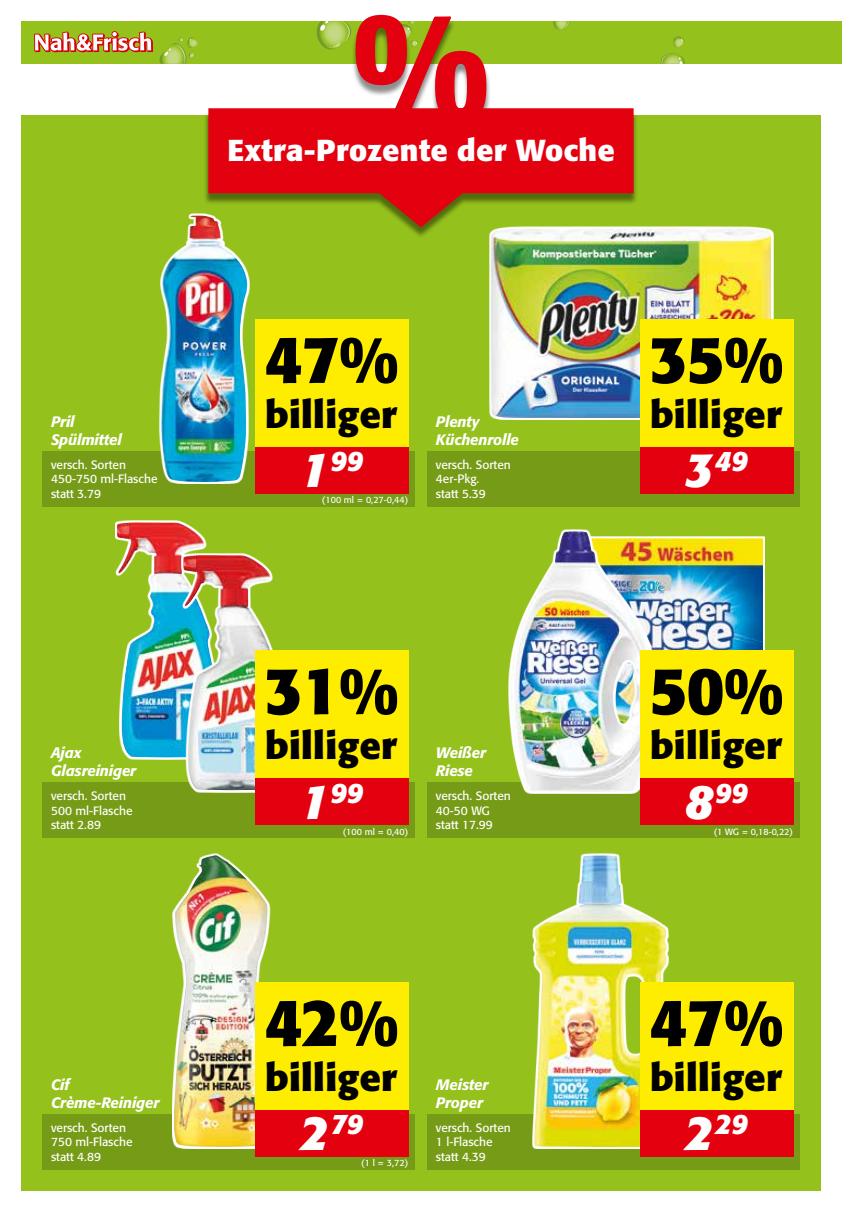
<style>
.page{position:relative;width:842px;height:1212px;background:#fff}
.page>*{position:absolute;margin:0;border:0;box-sizing:border-box;transform-origin:0 0}
.t1{font:700 66px "Formata";letter-spacing:-.02em;color:#000}
.t2{font:700 37.5px "Formata";letter-spacing:.01em;color:#000}
.t3{font:700 30px "Formata";letter-spacing:.015em;color:#fff}
.t4{font:italic 700 28.05px "Formata";color:#fff}
.t5{font:italic 500 15px/18px "Formata";letter-spacing:-.01em;color:#fff}
.t6{font:12px/14.4px "Formata";color:#fff}
.t7{font:9px "Formata";color:#fff}
.s1{font-size:48px}
</style>
<div class="page">
<div style="left:21px;top:21px;width:821px;height:43px;background:#94c11c"></div>
<svg style="left:159px;top:37px;width:39px;height:27px"></svg>
<svg style="left:553px;top:21px;width:16px;height:9px"></svg>
<svg style="left:661px;top:36px;width:24px;height:28px"></svg>
<svg style="left:34px;top:32px;width:119px;height:20px"></svg>
<div style="left:21px;top:115px;width:800px;height:1076px;background:#94c11c"></div>
<div style="left:43px;top:1114px;width:372px;height:55px;background:#769b16"></div>
<div style="left:427px;top:1114px;width:372px;height:55px;background:#769b16"></div>
<div style="left:427px;top:782px;width:372px;height:56px;background:#769b16"></div>
<div style="left:43px;top:782px;width:372px;height:56px;background:#769b16"></div>
<div style="left:351px;top:17px;width:140px;height:116px;background:#000;opacity:.45"></div>
<svg style="left:316px;top:15px;width:170px;height:93px"></svg>
<div style="left:204px;top:111px;width:434px;height:128px;background:#000;opacity:.45"></div>
<svg style="left:208px;top:108px;width:426px;height:119px;fill:#e3000f"></svg>
<img style="left:657px;top:539px;width:106px;height:112px">
<svg style="left:532px;top:853px;width:137px;height:296px"></svg>
<img style="left:534px;top:855px;width:133px;height:292px">
<svg style="left:172px;top:853px;width:98px;height:296px"></svg>
<img style="left:174px;top:855px;width:94px;height:292px">
<svg style="left:115px;top:520px;width:68px;height:239px"></svg>
<img style="left:117px;top:522px;width:90px;height:235px">
<svg style="left:181px;top:553px;width:104px;height:239px"></svg>
<img style="left:183px;top:555px;width:100px;height:235px">
<svg style="left:509px;top:529px;width:148px;height:264px"></svg>
<img style="left:511px;top:531px;width:144px;height:260px">
<div style="left:640px;top:1110px;width:153px;height:47px;background:#e3000f"></div>
<div style="left:640px;top:982px;width:153px;height:128px;background:#ffed00"></div>
<div style="left:255px;top:778px;width:153px;height:47px;background:#e3000f"></div>
<div style="left:255px;top:651px;width:153px;height:127px;background:#ffed00"></div>
<div style="left:640px;top:778px;width:153px;height:47px;background:#e3000f"></div>
<div style="left:640px;top:651px;width:153px;height:127px;background:#ffed00"></div>
<div style="left:255px;top:1110px;width:153px;height:47px;background:#e3000f"></div>
<div style="left:255px;top:982px;width:153px;height:128px;background:#ffed00"></div>
<div style="left:255px;top:319px;width:153px;height:128px;background:#ffed00"></div>
<div style="left:43px;top:451px;width:372px;height:55px;background:#769b16"></div>
<div style="left:427px;top:451px;width:372px;height:55px;background:#769b16"></div>
<div style="left:255px;top:447px;width:153px;height:47px;background:#e3000f"></div>
<div style="left:640px;top:447px;width:153px;height:47px;background:#e3000f"></div>
<div style="left:489px;top:226px;width:284px;height:194px;background:#fff"></div>
<img style="left:491px;top:229px;width:280px;height:189px">
<svg style="left:159px;top:213px;width:90px;height:271px"></svg>
<img style="left:161px;top:215px;width:86px;height:267px">
<div style="left:640px;top:319px;width:153px;height:128px;background:#ffed00"></div>
<h3 class="t3" style="left:227px;top:132px;width:389px">Extra-Prozente der Woche</h3>
<h1 class="t1" style="left:264px;top:318px;width:136px">47%</h1>
<h2 class="t2" style="left:265px;top:391px;width:133px">billiger</h2>
<p class="t5" style="left:51px;top:412px;width:72px">Pril<br>Spülmittel</p>
<p class="t5" style="left:436px;top:412px;width:85px">Plenty<br>Küchenrolle</p>
<h1 class="t1" style="left:649px;top:318px;width:136px">35%</h1>
<h2 class="t2" style="left:650px;top:391px;width:133px">billiger</h2>
<h3 class="t4" style="left:300px;top:444px;width:64px"><span class="s1">1</span>99</h3>
<h3 class="t4" style="left:685px;top:444px;width:64px"><span class="s1">3</span>49</h3>
<p class="t6" style="left:51px;top:457px;width:108px">versch. Sorten<br>450-750 ml-Flasche statt 3.79</p>
<p class="t6" style="left:436px;top:457px;width:76px">versch. Sorten<br>4er-Pkg.<br>statt 5.39</p>
<p class="t7" style="left:322px;top:495px;width:88px">(100 ml = 0,27-0,44)</p>
<p class="t5" style="left:51px;top:744px;width:87px">Ajax<br>Glasreiniger</p>
<p class="t6" style="left:51px;top:789px;width:83px">versch. Sorten<br>500 ml-Flasche statt 2.89</p>
<h1 class="t1" style="left:264px;top:650px;width:136px">31%</h1>
<h2 class="t2" style="left:265px;top:723px;width:133px">billiger</h2>
<p class="t5" style="left:436px;top:744px;width:52px">Weißer<br>Riese</p>
<h1 class="t1" style="left:649px;top:650px;width:136px">50%</h1>
<h2 class="t2" style="left:650px;top:723px;width:133px">billiger</h2>
<h3 class="t4" style="left:300px;top:775px;width:64px"><span class="s1">1</span>99</h3>
<h3 class="t4" style="left:685px;top:775px;width:64px"><span class="s1">8</span>99</h3>
<p class="t6" style="left:436px;top:789px;width:76px">versch. Sorten<br>40-50 WG statt 17.99</p>
<p class="t7" style="left:343px;top:826px;width:67px">(100 ml = 0,40)</p>
<p class="t7" style="left:714px;top:826px;width:81px">(1 WG = 0,18-0,22)</p>
<h1 class="t1" style="left:264px;top:981px;width:136px">42%</h1>
<h2 class="t2" style="left:265px;top:1054px;width:133px">billiger</h2>
<p class="t5" style="left:51px;top:1075px;width:110px">Cif<br>Crème-Reiniger</p>
<p class="t5" style="left:436px;top:1075px;width:54px">Meister<br>Proper</p>
<h3 class="t4" style="left:300px;top:1107px;width:64px"><span class="s1">2</span>79</h3>
<p class="t6" style="left:51px;top:1120px;width:83px">versch. Sorten<br>750 ml-Flasche statt 4.89</p>
<p class="t6" style="left:436px;top:1120px;width:76px">versch. Sorten<br>1 l-Flasche statt 4.39</p>
<p class="t7" style="left:361px;top:1158px;width:48px">(1 l = 3,72)</p>
<h1 class="t1" style="left:649px;top:981px;width:136px">47%</h1>
<h2 class="t2" style="left:650px;top:1054px;width:133px">billiger</h2>
<h3 class="t4" style="left:685px;top:1107px;width:64px"><span class="s1">2</span>29</h3>
</div>
